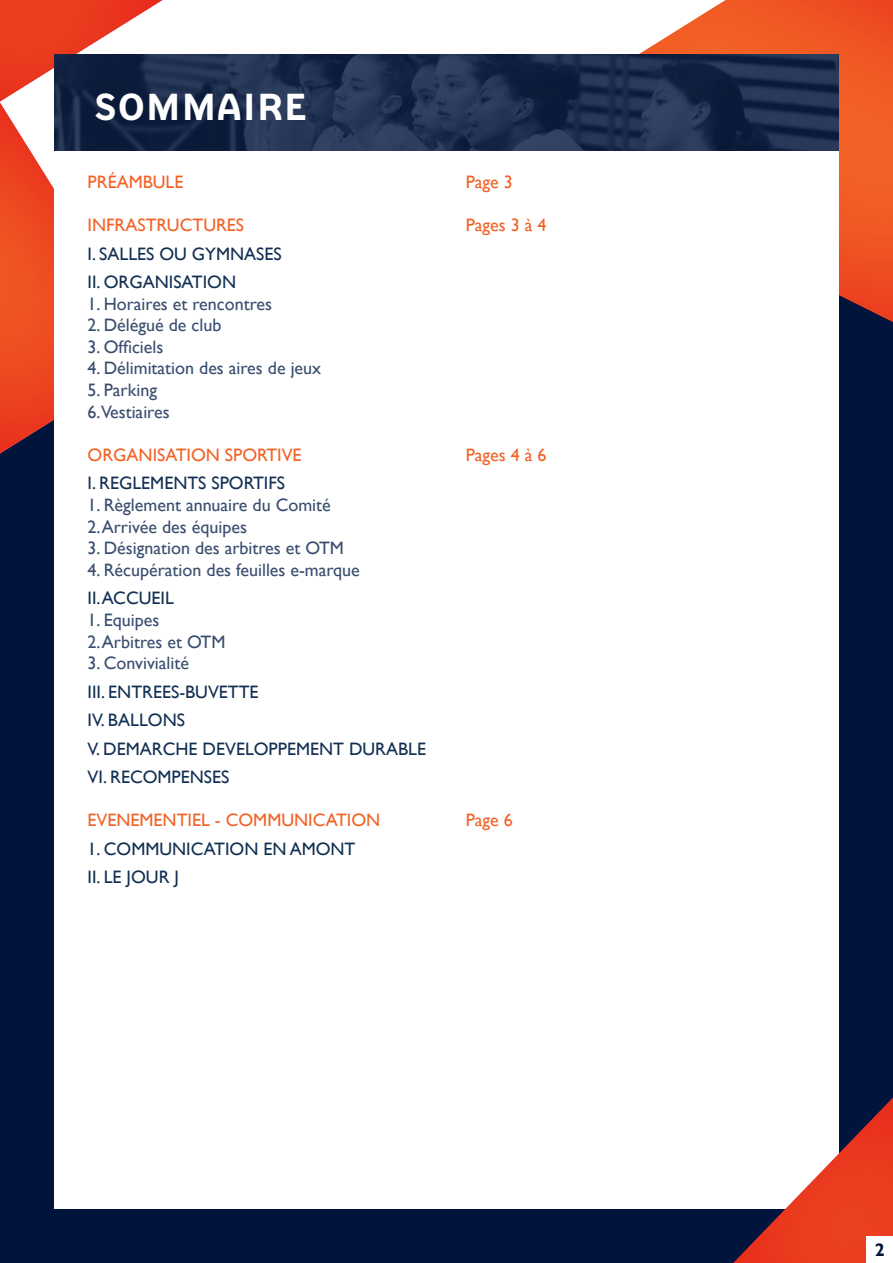
<style>
.page{position:relative;width:893px;height:1263px;background:#00143c}
.page>*{position:absolute;margin:0;border:0;box-sizing:border-box;transform-origin:0 0}
.t1{font:37.5px "FFBB";color:#fff}
.t2{font:18px "Gill Sans";color:#3a4e6f}
.t3{font:18px "Gill Sans";color:#123053}
.t4{font:18px "Gill Sans";color:#f26226}
.t5{font:700 18px "Gill Sans";color:#00143c}
</style>
<div class="page">
<svg style="left:725px;top:0;width:168px;height:322px;background:#e85524"></svg>
<svg style="left:170px;top:0;width:555px;height:54px;background:#fdf2ee"></svg>
<svg style="left:0;top:0;width:170px;height:78px;background:#ef6e59"></svg>
<svg style="left:0;top:78px;width:54px;height:376px;background:#e46145"></svg>
<div style="left:54px;top:151px;width:785px;height:1058px;background:#fff"></div>
<svg style="left:733px;top:1097px;width:160px;height:166px"></svg>
<div style="left:866px;top:1236px;width:27px;height:27px;background:#fff"></div>
<img style="left:54px;top:54px;width:785px;height:97px">
<p class="t1" style="left:94px;top:85px;width:215px">SOMMAIRE</p>
<p class="t4" style="left:88px;top:171px;width:97px">PRÉAMBULE</p>
<p class="t4" style="left:466px;top:171px;width:49px">Page 3</p>
<p class="t4" style="left:88px;top:215px;width:158px">INFRASTRUCTURES</p>
<p class="t4" style="left:466px;top:215px;width:82px">Pages 3 à 4</p>
<p class="t3" style="left:88px;top:243px;width:196px">I. SALLES OU GYMNASES</p>
<p class="t3" style="left:88px;top:272px;width:150px">II. ORGANISATION</p>
<p class="t2" style="left:88px;top:293px;width:186px">1. Horaires et rencontres</p>
<p class="t2" style="left:88px;top:315px;width:135px">2. Délégué de club</p>
<p class="t2" style="left:88px;top:336px;width:77px">3. Officiels</p>
<p class="t2" style="left:88px;top:358px;width:235px">4. Délimitation des aires de jeux</p>
<p class="t2" style="left:88px;top:380px;width:71px">5. Parking</p>
<p class="t2" style="left:88px;top:401px;width:83px">6.Vestiaires</p>
<p class="t4" style="left:88px;top:444px;width:216px">ORGANISATION SPORTIVE</p>
<p class="t4" style="left:466px;top:444px;width:82px">Pages 4 à 6</p>
<p class="t3" style="left:88px;top:473px;width:199px">I. REGLEMENTS SPORTIFS</p>
<p class="t2" style="left:88px;top:494px;width:245px">1. Règlement annuaire du Comité</p>
<p class="t2" style="left:88px;top:516px;width:161px">2.Arrivée des équipes</p>
<p class="t2" style="left:88px;top:538px;width:258px">3. Désignation des arbitres et OTM</p>
<p class="t2" style="left:88px;top:559px;width:274px">4. Récupération des feuilles e-marque</p>
<p class="t3" style="left:88px;top:588px;width:88px">II. ACCUEIL</p>
<p class="t2" style="left:88px;top:609px;width:73px">1. Equipes</p>
<p class="t2" style="left:88px;top:631px;width:139px">2.Arbitres et OTM</p>
<p class="t2" style="left:88px;top:653px;width:103px">3. Convivialité</p>
<p class="t3" style="left:88px;top:681px;width:173px">III. ENTREES-BUVETTE</p>
<p class="t3" style="left:88px;top:709px;width:99px">IV. BALLONS</p>
<p class="t3" style="left:88px;top:738px;width:340px">V. DEMARCHE DEVELOPPEMENT DURABLE</p>
<p class="t3" style="left:88px;top:766px;width:143px">VI. RECOMPENSES</p>
<p class="t4" style="left:88px;top:810px;width:294px">EVENEMENTIEL - COMMUNICATION</p>
<p class="t4" style="left:466px;top:810px;width:49px">Page 6</p>
<p class="t3" style="left:88px;top:838px;width:269px">1. COMMUNICATION EN AMONT</p>
<p class="t3" style="left:88px;top:867px;width:93px">II. LE JOUR J</p>
<p class="t5" style="left:875px;top:1239px;width:11px">2</p>
</div>
